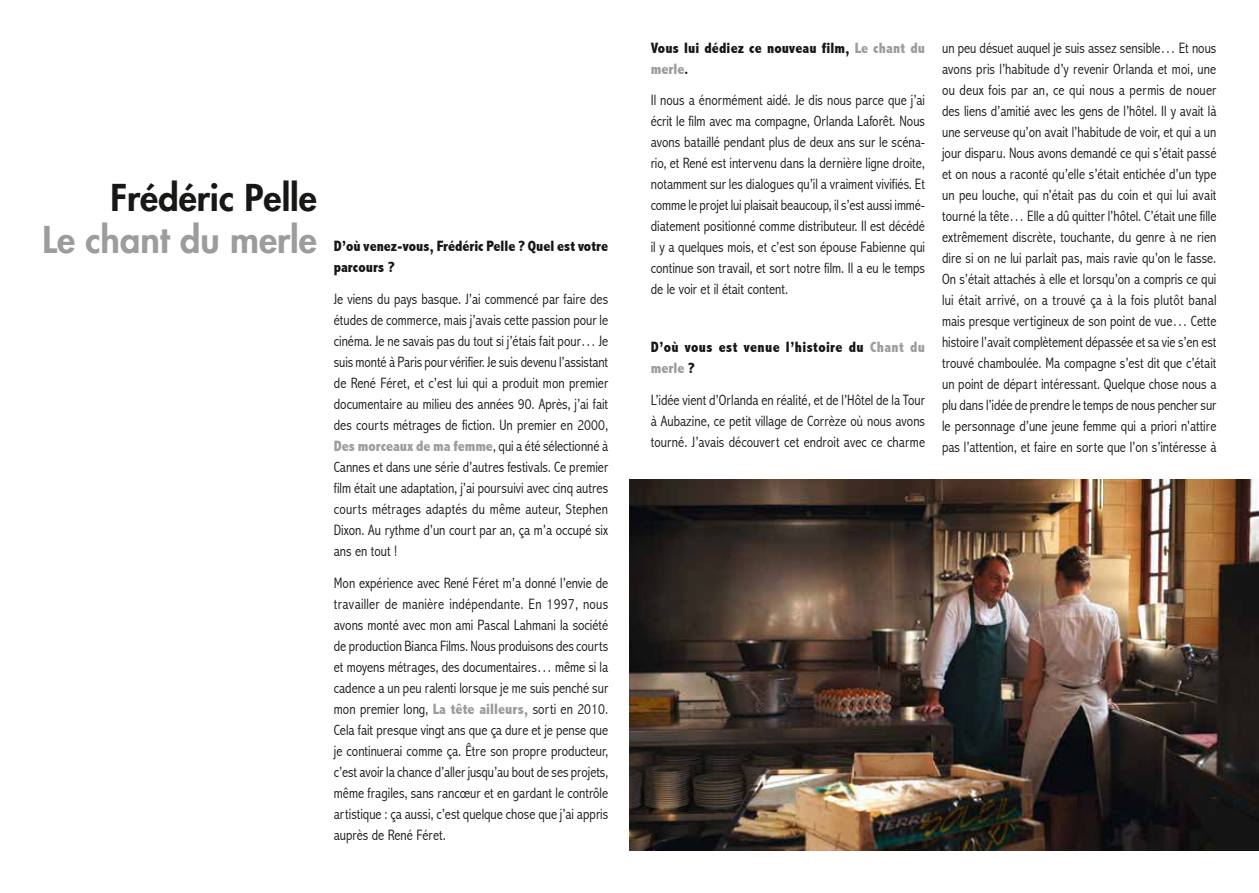
<style>
.page{position:relative;width:1259px;height:893px;background:#fff}
.page>*{position:absolute;margin:0;border:0;box-sizing:border-box;transform-origin:0 0}
.t1{font:800 36px "Futura";color:#9c9c9d}
.t2{font:800 36px "Futura";color:#181716}
.t3{font:300 condensed 15px/21px "Abadi";color:#181716;text-align:justify}
.t4{font:800 condensed 15px/21px "Abadi";letter-spacing:.01em;color:#181716}
.s1{font-weight:800;color:#9c9c9d}
.s2{color:#9c9c9d}
</style>
<div class="page">
<img style="left:629px;top:479px;width:630px;height:371px">
<h1 class="t2" style="left:110px;top:174px;width:208px">Frédéric Pelle</h1>
<h1 class="t1" style="left:43px;top:217px;width:276px">Le chant du merle</h1>
<p class="t4" style="left:334px;top:236px;width:276px">D’où venez-vous, Frédéric Pelle ? Quel est votre parcours ?</p>
<p class="t3" style="left:334px;top:288px;width:276px">Je viens du pays basque. J’ai commencé par faire des études de commerce, mais j’avais cette passion pour le cinéma. Je ne savais pas du tout si j’étais fait pour… Je suis monté à Paris pour vérifier. Je suis devenu l’assistant de René Féret, et c’est lui qui a produit mon premier documentaire au milieu des années 90. Après, j’ai fait des courts métrages de fiction. Un premier en 2000, <span class="s1">Des morceaux de ma femme</span>, qui a été sélectionné à Cannes et dans une série d’autres festivals. Ce premier film était une adaptation, j’ai poursuivi avec cinq autres courts métrages adaptés du même auteur, Stephen Dixon. Au rythme d’un court par an, ça m’a occupé six ans en tout !</p>
<p class="t3" style="left:334px;top:572px;width:276px">Mon expérience avec René Féret m’a donné l’envie de travailler de manière indépendante. En 1997, nous avons monté avec mon ami Pascal Lahmani la société de production Bianca Films. Nous produisons des courts et moyens métrages, des documentaires… même si la cadence a un peu ralenti lorsque je me suis penché sur mon premier long, <span class="s1">La tête ailleurs,</span> sorti en 2010.<br>Cela fait presque vingt ans que ça dure et je pense que je continuerai comme ça. Être son propre producteur, c’est avoir la chance d’aller jusqu’au bout de ses projets, même fragiles, sans rancœur et en gardant le contrôle artistique : ça aussi, c’est quelque chose que j’ai appris auprès de René Féret.</p>
<p class="t4" style="left:651px;top:37px;width:276px">Vous lui dédiez ce nouveau film, <span class="s2">Le chant du merle</span>.</p>
<p class="t3" style="left:651px;top:90px;width:276px">Il nous a énormément aidé. Je dis nous parce que j’ai écrit le film avec ma compagne, Orlanda Laforêt. Nous avons bataillé pendant plus de deux ans sur le scéna&shy;rio, et René est intervenu dans la dernière ligne droite, notamment sur les dialogues qu’il a vraiment vivifiés. Et comme le projet lui plaisait beaucoup, il s’est aussi immé&shy;diatement positionné comme distributeur. Il est décédé il y a quelques mois, et c’est son épouse Fabienne qui continue son travail, et sort notre film. Il a eu le temps de le voir et il était content.</p>
<p class="t4" style="left:651px;top:337px;width:276px">D’où vous est venue l’histoire du <span class="s2">Chant du merle</span> ?</p>
<p class="t3" style="left:651px;top:389px;width:276px">L’idée vient d’Orlanda en réalité, et de l’Hôtel de la Tour à Aubazine, ce petit village de Corrèze où nous avons tourné. J’avais découvert cet endroit avec ce charme</p>
<p class="t3" style="left:942px;top:37px;width:276px">un peu désuet auquel je suis assez sensible… Et nous avons pris l’habitude d’y revenir Orlanda et moi, une ou deux fois par an, ce qui nous a permis de nouer des liens d’amitié avec les gens de l’hôtel. Il y avait là une serveuse qu’on avait l’habitude de voir, et qui a un jour disparu. Nous avons demandé ce qui s’était passé et on nous a raconté qu’elle s’était entichée d’un type un peu louche, qui n’était pas du coin et qui lui avait tourné la tête… Elle a dû quitter l’hôtel. C’était une fille extrêmement discrète, touchante, du genre à ne rien dire si on ne lui parlait pas, mais ravie qu’on le fasse.<br>On s’était attachés à elle et lorsqu’on a compris ce qui lui était arrivé, on a trouvé ça à la fois plutôt banal mais presque vertigineux de son point de vue… Cette histoire l’avait complètement dépassée et sa vie s’en est trouvé chamboulée. Ma compagne s’est dit que c’était un point de départ intéressant. Quelque chose nous a plu dans l’idée de prendre le temps de nous pencher sur le personnage d’une jeune femme qui a priori n’attire pas l’attention, et faire en sorte que l’on s’intéresse à</p>
</div>
